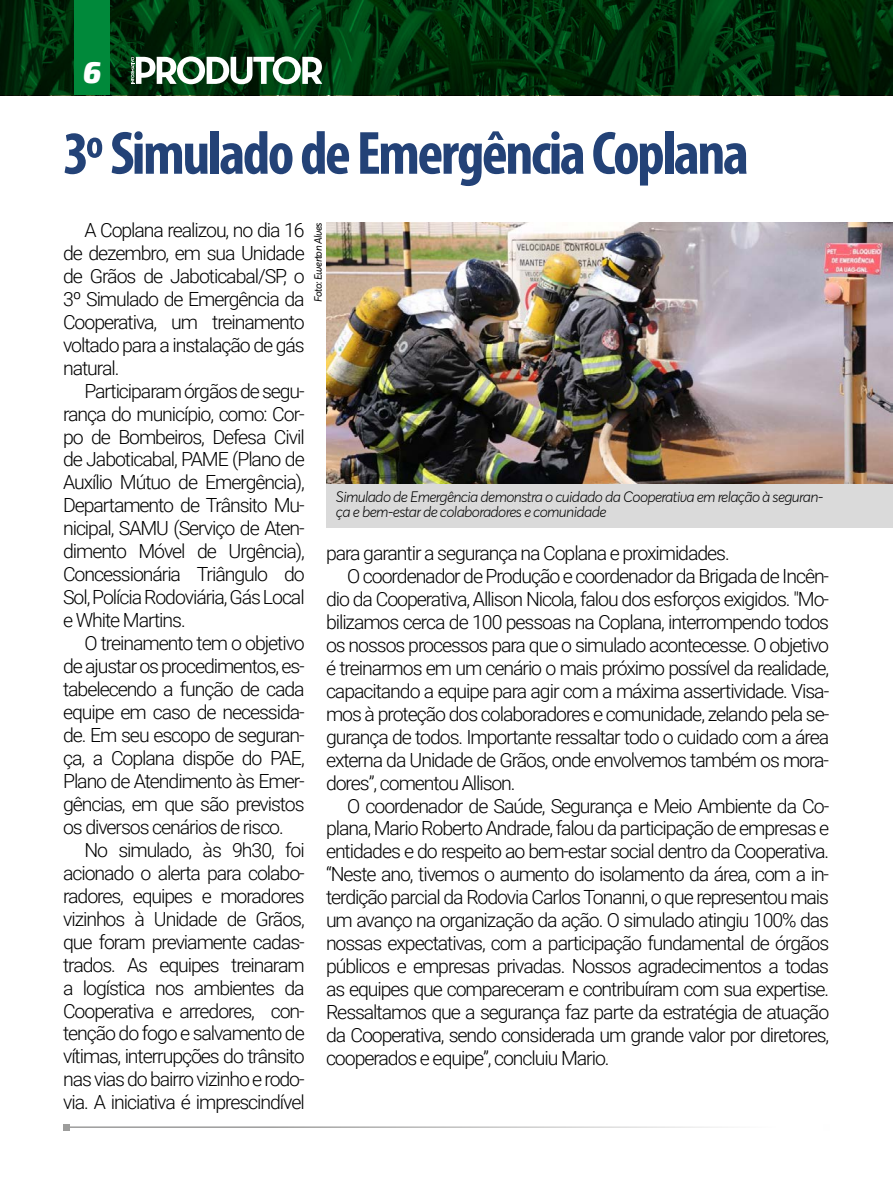
<style>
.page{position:relative;width:893px;height:1191px;background:#fff}
.page>*{position:absolute;margin:0;border:0;box-sizing:border-box;transform-origin:0 0}
.t1{font:700 condensed 61.5px "Myriad Pro";letter-spacing:-.04em;color:#234277}
.t2{font:italic 900 30px "Exo 2";color:#fff}
.t3{font:300 19.5px/23px "Roboto";letter-spacing:-.055em;color:#000;text-align:justify}
.t4{font:italic 300 15px/15.6px "Averta";letter-spacing:-.04em;color:#000}
.t5{font:italic 10.5px "Averta";letter-spacing:-.04em;color:#000}
</style>
<div class="page">
<svg style="left:0;top:0;width:893px;height:95px;background:#002f0b"></svg>
<div style="left:74px;top:0;width:36px;height:95px;background:#00893a"></div>
<svg style="left:131px;top:56px;width:191px;height:28px"></svg>
<hr style="left:67px;top:1126px;width:759px;height:2px;background:#9d9d9c">
<svg style="left:64px;top:1124px;width:6px;height:6px"></svg>
<img style="left:326px;top:222px;width:567px;height:262px">
<div style="left:326px;top:484px;width:567px;height:43px;background:#dadada"></div>
<h2 class="t2" style="left:83px;top:54px;width:20px">6</h2>
<h1 class="t1" style="left:63px;top:115px;width:687px">3º Simulado de Emergência Coplana</h1>
<p class="t3" style="left:63px;top:218px;width:243px;text-indent:21px">A Coplana realizou, no dia 16 de dezembro, em sua Unidade de Grãos de Jaboticabal/SP, o 3º Simulado de Emergência da Cooperativa, um treinamento voltado para a instalação de gás natural.</p>
<p class="t3" style="left:63px;top:378px;width:243px;text-indent:21px">Participaram órgãos de segu&shy;rança do município, como: Cor&shy;po de Bombeiros, Defesa Civil de Jaboticabal, PAME (Plano de Auxílio Mútuo de Emergência), Departamento de Trânsito Mu&shy;nicipal, SAMU (Serviço de Aten&shy;dimento Móvel de Urgência), Concessionária Triângulo do Sol, Polícia Rodoviária, Gás Local e White Martins.</p>
<p class="t3" style="left:63px;top:631px;width:243px;text-indent:21px">O treinamento tem o objetivo de ajustar os procedimentos, es&shy;tabelecendo a função de cada equipe em caso de necessida&shy;de. Em seu escopo de seguran&shy;ça, a Coplana dispõe do PAE, Plano de Atendimento às Emer&shy;gências, em que são previstos os diversos cenários de risco.</p>
<p class="t3" style="left:63px;top:837px;width:243px;text-indent:21px">No simulado, às 9h30, foi acionado o alerta para colabo&shy;radores, equipes e moradores vizinhos à Unidade de Grãos, que foram previamente cadas&shy;trados. As equipes treinaram a logística nos ambientes da Cooperativa e arredores, con&shy;tenção do fogo e salvamento de vítimas, interrupções do trânsito nas vias do bairro vizinho e rodo&shy;via. A iniciativa é imprescindível</p>
<p class="t5" style="left:311px;top:302px;width:82px;rotate:-90deg">Foto: Ewerton Alves</p>
<p class="t4" style="left:336px;top:489px;width:489px">Simulado de Emergência demonstra o cuidado da Cooperativa em relação à seguran&shy;ça e bem-estar de colaboradores e comunidade</p>
<p class="t3" style="left:326px;top:541px;width:405px">para garantir a segurança na Coplana e proximidades.</p>
<p class="t3" style="left:347px;top:564px;width:483px">O coordenador de Produção e coordenador da Brigada de Incên-</p>
<p class="t3" style="left:326px;top:587px;width:505px">dio da Cooperativa, Allison Nicola, falou dos esforços exigidos. "Mo-</p>
<p class="t3" style="left:326px;top:609px;width:505px">bilizamos cerca de 100 pessoas na Coplana, interrompendo todos</p>
<p class="t3" style="left:326px;top:632px;width:505px">os nossos processos para que o simulado acontecesse. O objetivo</p>
<p class="t3" style="left:326px;top:655px;width:505px">é treinarmos em um cenário o mais próximo possível da realidade,</p>
<p class="t3" style="left:326px;top:678px;width:505px">capacitando a equipe para agir com a máxima assertividade. Visa-</p>
<p class="t3" style="left:326px;top:701px;width:505px">mos à proteção dos colaboradores e comunidade, zelando pela se-</p>
<p class="t3" style="left:326px;top:724px;width:505px">gurança de todos. Importante ressaltar todo o cuidado com a área</p>
<p class="t3" style="left:326px;top:747px;width:505px">externa da Unidade de Grãos, onde envolvemos também os mora-</p>
<p class="t3" style="left:326px;top:770px;width:191px">dores”, comentou Allison.</p>
<p class="t3" style="left:347px;top:793px;width:483px">O coordenador de Saúde, Segurança e Meio Ambiente da Co-</p>
<p class="t3" style="left:326px;top:816px;width:505px">plana, Mario Roberto Andrade, falou da participação de empresas e</p>
<p class="t3" style="left:326px;top:839px;width:505px">entidades e do respeito ao bem-estar social dentro da Cooperativa.</p>
<p class="t3" style="left:326px;top:862px;width:505px">“Neste ano, tivemos o aumento do isolamento da área, com a in-</p>
<p class="t3" style="left:326px;top:885px;width:505px">terdição parcial da Rodovia Carlos Tonanni, o que representou mais</p>
<p class="t3" style="left:326px;top:908px;width:505px">um avanço na organização da ação. O simulado atingiu 100% das</p>
<p class="t3" style="left:326px;top:931px;width:505px">nossas expectativas, com a participação fundamental de órgãos</p>
<p class="t3" style="left:326px;top:954px;width:505px">públicos e empresas privadas. Nossos agradecimentos a todas</p>
<p class="t3" style="left:326px;top:977px;width:505px">as equipes que compareceram e contribuíram com sua expertise.</p>
<p class="t3" style="left:326px;top:1000px;width:505px">Ressaltamos que a segurança faz parte da estratégia de atuação</p>
<p class="t3" style="left:326px;top:1023px;width:505px">da Cooperativa, sendo considerada um grande valor por diretores,</p>
<p class="t3" style="left:326px;top:1046px;width:285px">cooperados e equipe”, concluiu Mario.</p>
</div>
